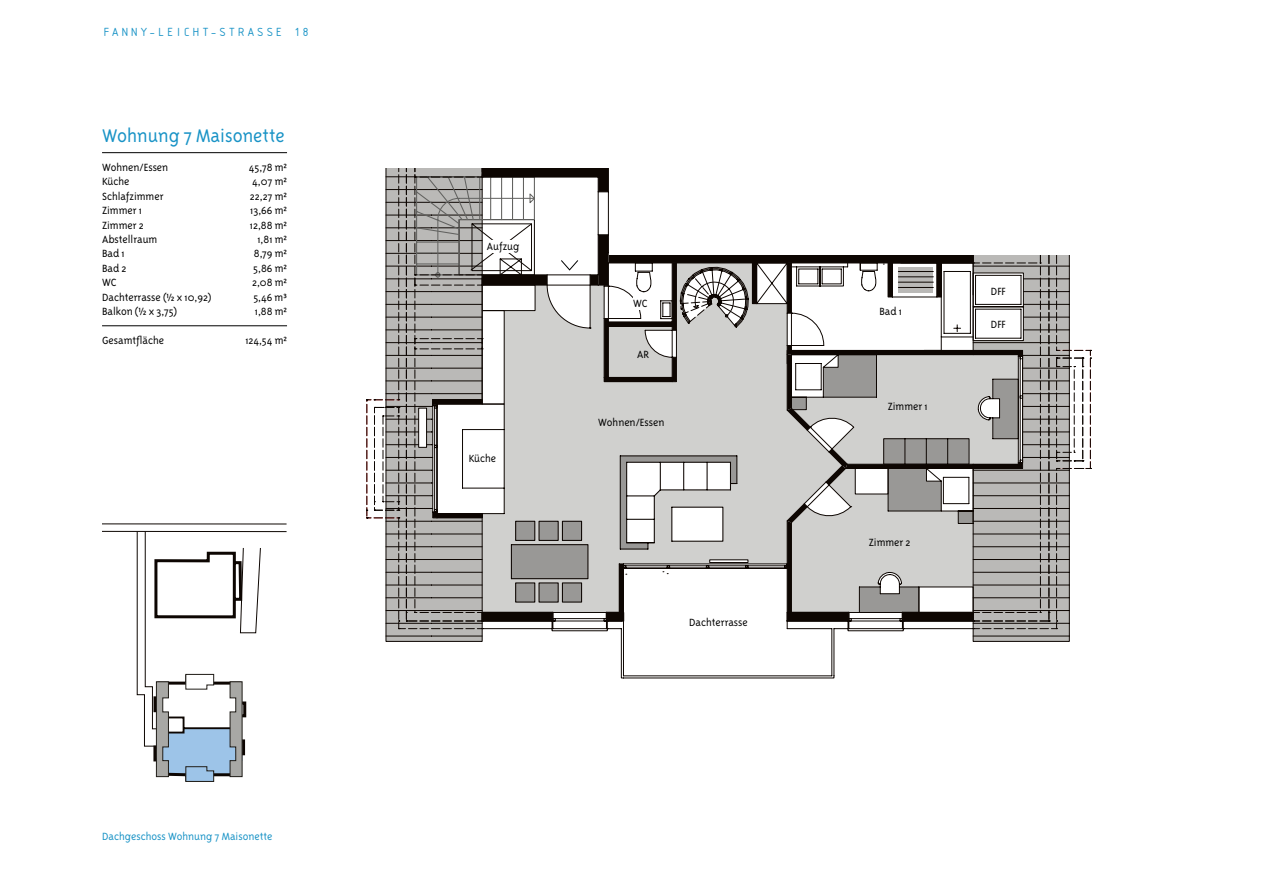
<style>
.page{position:relative;width:1263px;height:893px;background:#fff}
.page>*{position:absolute;margin:0;border:0;box-sizing:border-box;transform-origin:0 0}
.t1{font:300 21px "Triplex Sans OT";color:#1993c6}
.t2{font:12.75px "ISOCTEUR";letter-spacing:.02em;color:#1993c6}
.t3{font:300 12px "Triplex Sans OT";color:#000}
.t4{font:300 12px "Triplex Sans OT";color:#1993c6}
</style>
<div class="page">
<svg style="left:367px;top:399px;width:703px;height:279px"></svg>
<svg style="left:374px;top:168px;width:718px;height:453px"></svg>
<hr style="left:102px;top:152px;width:185px;height:1px;background:#000">
<hr style="left:102px;top:325px;width:185px;height:1px;background:#000">
<hr style="left:102px;top:524px;width:185px;height:1px;background:#0d0602">
<hr style="left:102px;top:531px;width:185px;height:1px;background:#0d0602">
<svg style="left:136px;top:531px;width:125px;height:251px"></svg>
<svg style="left:415px;top:168px;width:635px;height:454px"></svg>
<div style="left:609px;top:0;width:514px;height:254px;background:#fff"></div>
<p class="t2" style="left:102px;top:23px;width:210px">FANNY-LEICHT-STRASSE 18</p>
<h1 class="t1" style="left:102px;top:125px;width:184px">Wohnung 7 Maisonette</h1>
<p class="t3" style="left:102px;top:161px;width:68px">Wohnen/Essen</p>
<p class="t3" style="left:249px;top:161px;width:40px">45,78 m²</p>
<p class="t3" style="left:102px;top:175px;width:29px">Küche</p>
<p class="t3" style="left:252px;top:175px;width:36px">4,07 m²</p>
<p class="t3" style="left:102px;top:190px;width:63px">Schlafzimmer</p>
<p class="t3" style="left:250px;top:190px;width:39px">22,27 m²</p>
<p class="t3" style="left:102px;top:204px;width:41px">Zimmer 1</p>
<p class="t3" style="left:250px;top:204px;width:38px">13,66 m²</p>
<p class="t3" style="left:102px;top:219px;width:43px">Zimmer 2</p>
<p class="t3" style="left:250px;top:219px;width:39px">12,88 m²</p>
<p class="t3" style="left:102px;top:233px;width:57px">Abstellraum</p>
<p class="t3" style="left:257px;top:233px;width:31px">1,81 m²</p>
<p class="t3" style="left:102px;top:247px;width:24px">Bad 1</p>
<p class="t3" style="left:254px;top:247px;width:35px">8,79 m²</p>
<p class="t3" style="left:102px;top:262px;width:26px">Bad 2</p>
<p class="t3" style="left:253px;top:262px;width:35px">5,86 m²</p>
<p class="t3" style="left:102px;top:276px;width:16px">WC</p>
<p class="t3" style="left:252px;top:276px;width:36px">2,08 m²</p>
<p class="t3" style="left:102px;top:291px;width:111px">Dachterrasse (½ x 10,92)</p>
<p class="t3" style="left:253px;top:291px;width:35px">5,46 m³</p>
<p class="t3" style="left:102px;top:305px;width:77px">Balkon (½ x 3,75)</p>
<p class="t3" style="left:255px;top:305px;width:34px">1,88 m²</p>
<p class="t3" style="left:102px;top:334px;width:64px">Gesamtfläche</p>
<p class="t3" style="left:245px;top:334px;width:43px">124,54 m²</p>
<p class="t4" style="left:102px;top:830px;width:172px">Dachgeschoss Wohnung 7 Maisonette</p>
<p class="t3" style="left:487px;top:240px;width:34px">Aufzug</p>
<p class="t3" style="left:469px;top:452px;width:29px">Küche</p>
<p class="t3" style="left:633px;top:297px;width:16px">WC</p>
<p class="t3" style="left:637px;top:348px;width:13px">AR</p>
<p class="t3" style="left:598px;top:416px;width:68px">Wohnen/Essen</p>
<p class="t3" style="left:689px;top:616px;width:60px">Dachterrasse</p>
<p class="t3" style="left:879px;top:305px;width:24px">Bad 1</p>
<p class="t3" style="left:888px;top:400px;width:41px">Zimmer 1</p>
<p class="t3" style="left:869px;top:536px;width:43px">Zimmer 2</p>
<p class="t3" style="left:991px;top:285px;width:16px">DFF</p>
<p class="t3" style="left:991px;top:318px;width:16px">DFF</p>
</div>
